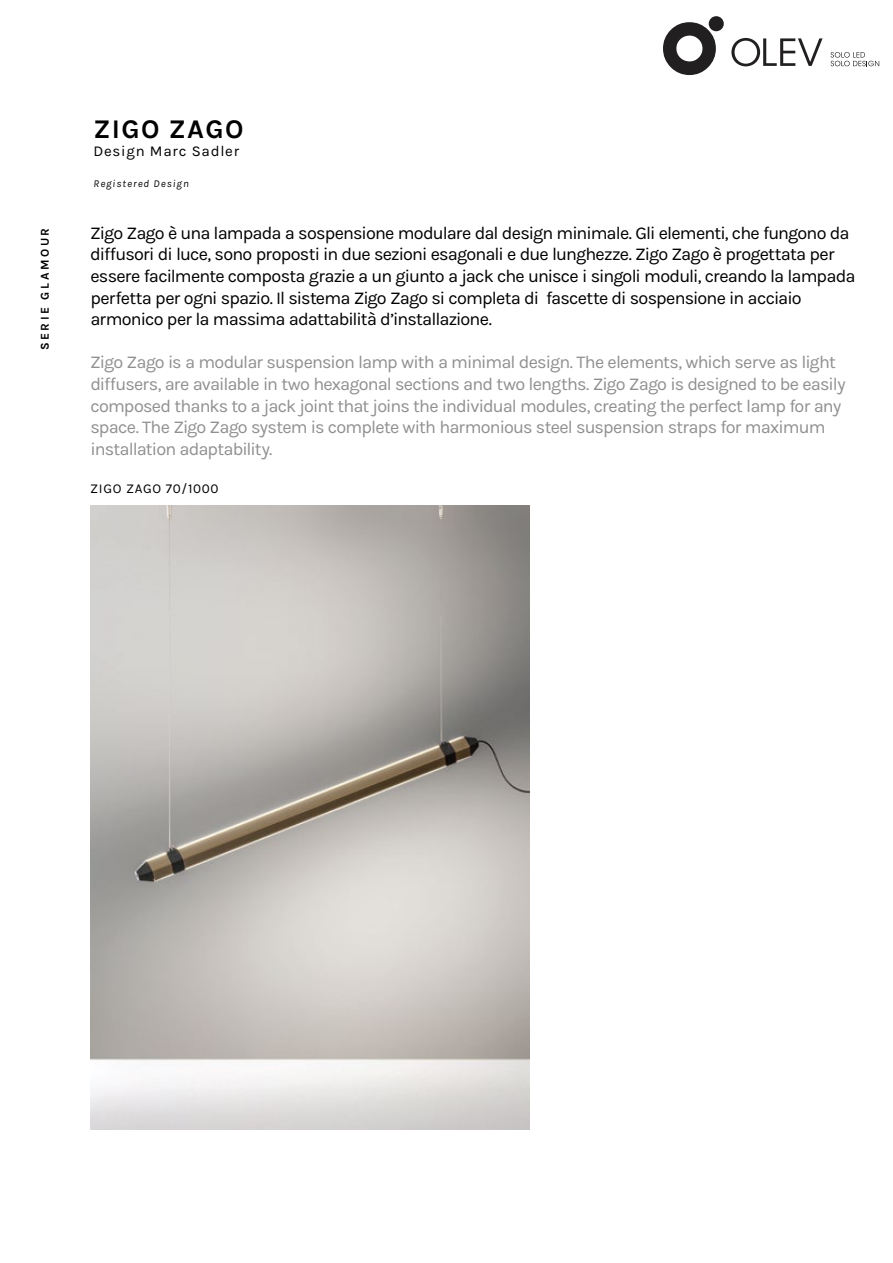
<style>
.page{position:relative;width:893px;height:1263px;background:#fff}
.page>*{position:absolute;margin:0;border:0;box-sizing:border-box;transform-origin:0 0}
.t1{font:700 27px "Karla";letter-spacing:.05em;color:#010101}
.t2{font:18px/21.6px "Karla";letter-spacing:-.05em;color:#010101}
.t3{font:18px/21.6px "Karla";letter-spacing:-.05em;color:#919090}
.t4{font:15px "Karla";letter-spacing:.05em;color:#010101}
.t5{font:13.5px "Karla";letter-spacing:.05em;color:#010101}
.t6{font:700 12px "Karla";letter-spacing:.205em;color:#010101}
.t7{font:italic 10.5px "Karla";letter-spacing:.1em;color:#010101}
</style>
<div class="page">
<svg style="left:831px;top:52px;width:48px;height:14px"></svg>
<svg style="left:731px;top:38px;width:91px;height:28px"></svg>
<svg style="left:663px;top:22px;width:53px;height:53px"></svg>
<div style="left:709px;top:16px;width:15px;height:15px;background:#221f20;border-radius:50%"></div>
<img style="left:90px;top:506px;width:440px;height:623px">
<p class="t6" style="left:38px;top:350px;width:124px;rotate:-90deg">SERIE GLAMOUR</p>
<h1 class="t1" style="left:94px;top:113px;width:152px">ZIGO ZAGO</h1>
<p class="t4" style="left:94px;top:143px;width:147px">Design Marc Sadler</p>
<p class="t7" style="left:94px;top:177px;width:97px">Registered Design</p>
<p class="t2" style="left:90px;top:222px;width:767px">Zigo Zago è una lampada a sospensione modulare dal design minimale. Gli elementi, che fungono da diffusori di luce, sono proposti in due sezioni esagonali e due lunghezze. Zigo Zago è progettata per essere facilmente composta grazie a un giunto a jack che unisce i singoli moduli, creando la lampada perfetta per ogni spazio. Il sistema Zigo Zago si completa di fascette di sospensione in acciaio armonico per la massima adattabilità d’installazione.</p>
<p class="t3" style="left:90px;top:352px;width:757px">Zigo Zago is a modular suspension lamp with a minimal design. The elements, which serve as light diffusers, are available in two hexagonal sections and two lengths. Zigo Zago is designed to be easily composed thanks to a jack joint that joins the individual modules, creating the perfect lamp for any space. The Zigo Zago system is complete with harmonious steel suspension straps for maximum installation adaptability.</p>
<p class="t5" style="left:90px;top:481px;width:130px">ZIGO ZAGO 70/1000</p>
</div>
